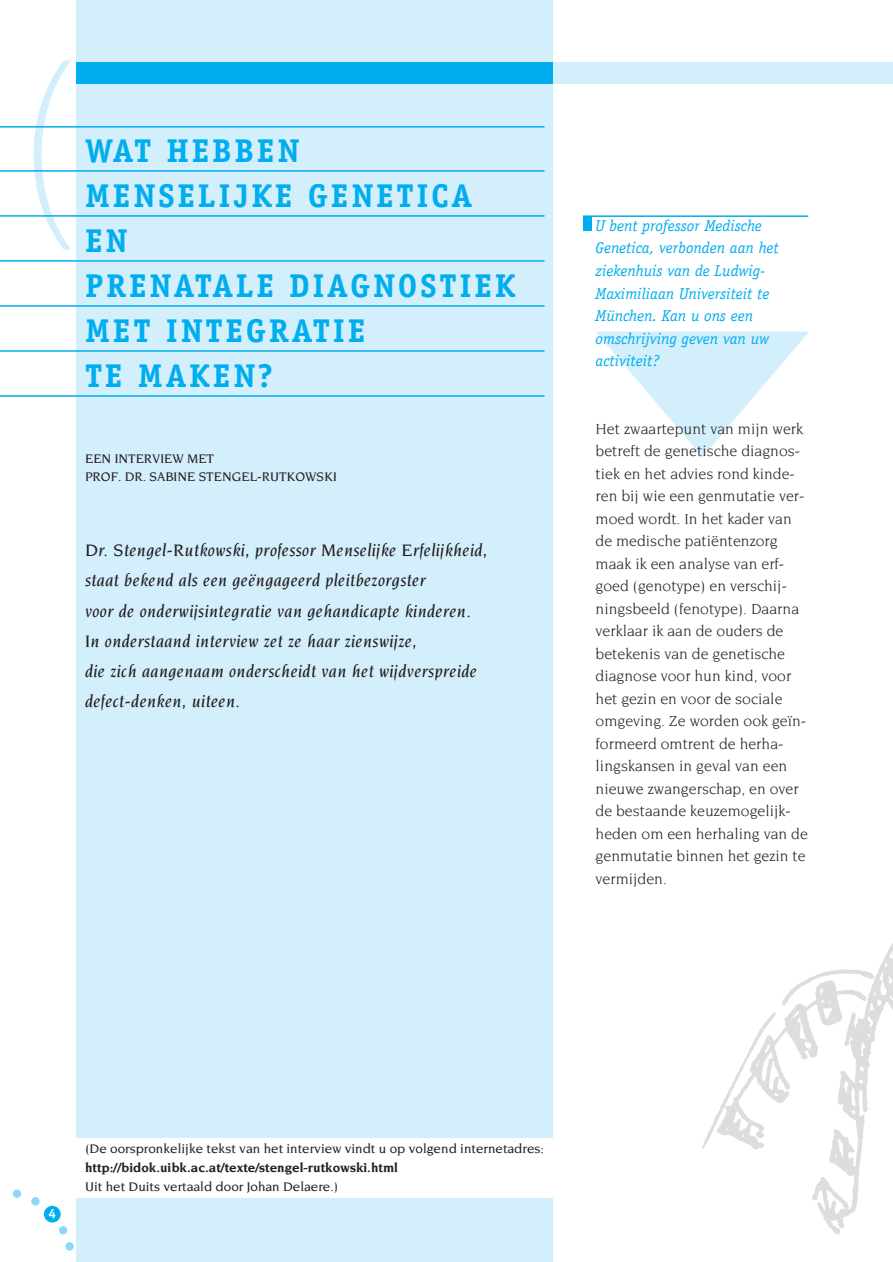
<style>
.page{position:relative;width:893px;height:1262px;background:#fff}
.page>*{position:absolute;margin:0;border:0;box-sizing:border-box;transform-origin:0 0}
.t1{font:300 205.5px "Gill Sans";color:#d4effc;scale:.75 1}
.t2{font:700 33px/45px "Officina Serif";letter-spacing:.085em;color:#00adef}
.t3{font:italic 500 18px/30px "Novarese";letter-spacing:.025em;color:#231f1f}
.t4{font:15.75px/22.5px "Novarese";color:#231f1f}
.t5{font:italic 15.75px/22.5px "Officina Serif";color:#00adef}
.t6{font:500 13.5px/18px "Novarese";color:#231f1f}
.t7{font:700 13.5px "Novarese";color:#231f1f}
.t8{font:700 13.5px "Officina Sans";color:#fff}
</style>
<div class="page">
<img style="left:702px;top:215px;width:190px;height:1020px">
<svg style="left:596px;top:331px;width:213px;height:126px"></svg>
<div style="left:553px;top:62px;width:339px;height:22px;background:#d4effc"></div>
<div style="left:77px;top:0;width:476px;height:1262px;background:#d4effc"></div>
<div style="left:44px;top:1205px;width:17px;height:17px;background:#00adef;border-radius:50%"></div>
<div style="left:13px;top:1189px;width:8px;height:8px;background:#8dd7f8;border-radius:50%"></div>
<div style="left:31px;top:1197px;width:9px;height:8px;background:#8dd7f8;border-radius:50%"></div>
<div style="left:59px;top:1226px;width:8px;height:8px;background:#8dd7f8;border-radius:50%"></div>
<div style="left:65px;top:1242px;width:9px;height:8px;background:#8dd7f8;border-radius:50%"></div>
<hr style="left:0;top:126px;width:544px;height:2px;background:#00adef">
<hr style="left:0;top:170px;width:544px;height:2px;background:#00adef">
<hr style="left:0;top:215px;width:544px;height:2px;background:#00adef">
<hr style="left:0;top:260px;width:544px;height:2px;background:#00adef">
<hr style="left:0;top:305px;width:544px;height:2px;background:#00adef">
<hr style="left:0;top:350px;width:544px;height:2px;background:#00adef">
<hr style="left:0;top:395px;width:544px;height:2px;background:#00adef">
<div style="left:77px;top:62px;width:476px;height:22px;background:#00adef"></div>
<div style="left:77px;top:1138px;width:476px;height:60px;background:#fff"></div>
<hr style="left:583px;top:215px;width:225px;height:2px;background:#00adef">
<div style="left:583px;top:216px;width:8px;height:15px;background:#00adef"></div>
<h1 class="t1" style="left:21px;top:62px;width:70px">(</h1>
<h2 class="t2" style="left:85px;top:131px;width:432px">WAT HEBBEN<br>MENSELIJKE GENETICA<br>EN<br>PRENATALE DIAGNOSTIEK<br>MET INTEGRATIE<br>TE MAKEN?</h2>
<p class="t6" style="left:85px;top:450px;width:253px">EEN INTERVIEW MET<br>PROF. DR. SABINE STENGEL-RUTKOWSKI</p>
<p class="t3" style="left:85px;top:536px;width:404px">Dr. Stengel-Rutkowski, professor Menselijke Erfelijkheid, staat bekend als een geëngageerd pleitbezorgster<br>voor de onderwijsintegratie van gehandicapte kinderen.<br>In onderstaand interview zet ze haar zienswijze,<br>die zich aangenaam onderscheidt van het wijdverspreide defect-denken, uiteen.</p>
<p class="t5" style="left:595px;top:216px;width:185px">U bent professor Medische<br>Genetica, verbonden aan het ziekenhuis van de Ludwig-<br>Maximiliaan Universiteit te<br>München. Kan u ons een omschrijving geven van uw activiteit?</p>
<p class="t4" style="left:595px;top:418px;width:214px">Het zwaartepunt van mijn werk betreft de genetische diagnos&shy;tiek en het advies rond kinde&shy;ren bij wie een genmutatie ver&shy;moed wordt. In het kader van de medische patiëntenzorg maak ik een analyse van erf&shy;goed (genotype) en verschij&shy;ningsbeeld (fenotype). Daarna verklaar ik aan de ouders de betekenis van de genetische diagnose voor hun kind, voor het gezin en voor de sociale omgeving. Ze worden ook geïn&shy;formeerd omtrent de herha&shy;lingskansen in geval van een nieuwe zwangerschap, en over de bestaande keuzemogelijk&shy;heden om een herhaling van de genmutatie binnen het gezin te vermijden.</p>
<p class="t8" style="left:48px;top:1208px;width:9px">4</p>
<p class="t6" style="left:85px;top:1140px;width:460px">(De oorspronkelijke tekst van het interview vindt u op volgend internetadres:</p>
<p class="t7" style="left:85px;top:1161px;width:314px">http://bidok.uibk.ac.at/texte/stengel-rutkowski.html</p>
<p class="t6" style="left:85px;top:1178px;width:255px">Uit het Duits vertaald door Johan Delaere.)</p>
</div>
